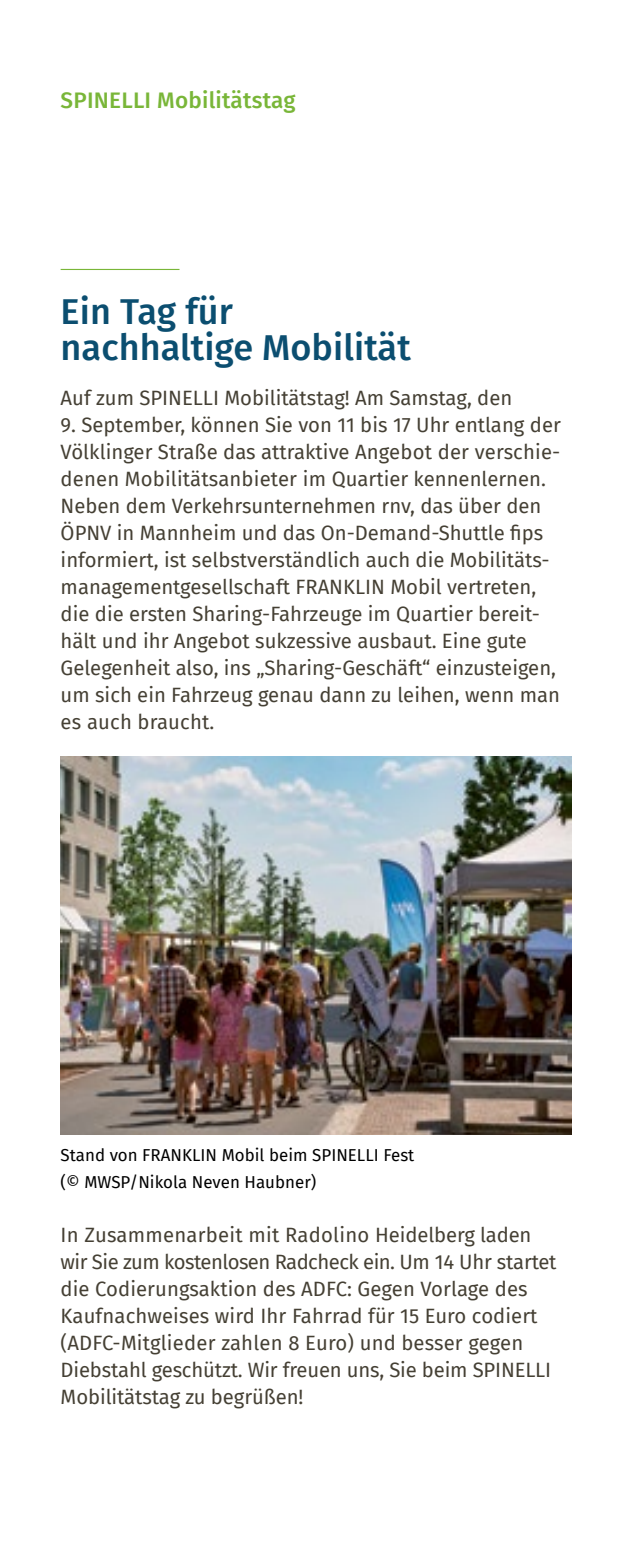
<style>
.page{position:relative;width:632px;height:1550px;background:#fff}
.page>*{position:absolute;margin:0;border:0;box-sizing:border-box;transform-origin:0 0}
.t1{font:500 36px/36px "Fira Sans";color:#0b4e70}
.t2{font:500 22.5px "Fira Sans";letter-spacing:.01em;color:#79b638}
.t3{font:20.25px/27px "Fira Sans";color:#454034}
.t4{font:16.88px/27px "Fira Sans";color:#000}
</style>
<div class="page">
<hr style="left:61px;top:269px;width:118px;height:1px;background:#79b638">
<img style="left:61px;top:756px;width:510px;height:378px">
<p class="t2" style="left:61px;top:84px;width:236px">SPINELLI Mobilitätstag</p>
<h1 class="t1" style="left:61px;top:293px;width:351px">Ein Tag für nachhaltige Mobilität</h1>
<p class="t3" style="left:61px;top:384px;width:453px">Auf zum SPINELLI Mobilitätstag! Am Samstag, den</p>
<p class="t3" style="left:61px;top:411px;width:501px">9. September, können Sie von 11 bis 17 Uhr entlang der Völklinger Straße das attraktive Angebot der verschie&shy;denen Mobilitätsanbieter im Quartier kennenlernen.<br>Neben dem Verkehrsunternehmen rnv, das über den ÖPNV in Mannheim und das On-Demand-Shuttle fips informiert, ist selbstverständlich auch die Mobilitäts&shy;managementgesellschaft FRANKLIN Mobil vertreten, die die ersten Sharing-Fahrzeuge im Quartier bereit&shy;hält und ihr Angebot sukzessive ausbaut. Eine gute Gelegen heit also, ins „Sharing-Geschäft“ einzusteigen, um sich ein Fahrzeug genau dann zu leihen, wenn man es auch braucht.</p>
<p class="t4" style="left:61px;top:1142px;width:355px">Stand von FRANKLIN Mobil beim SPINELLI Fest (© MWSP/Nikola Neven Haubner)</p>
<p class="t3" style="left:61px;top:1221px;width:497px">In Zusammenarbeit mit Radolino Heidelberg laden wir Sie zum kostenlosen Radcheck ein. Um 14 Uhr startet die Codierungsaktion des ADFC: Gegen Vorlage des Kaufnachweises wird Ihr Fahrrad für 15 Euro codiert (ADFC-Mitglieder zahlen 8 Euro) und besser gegen Diebstahl geschützt. Wir freuen uns, Sie beim SPINELLI Mobilitätstag zu begrüßen!</p>
</div>
